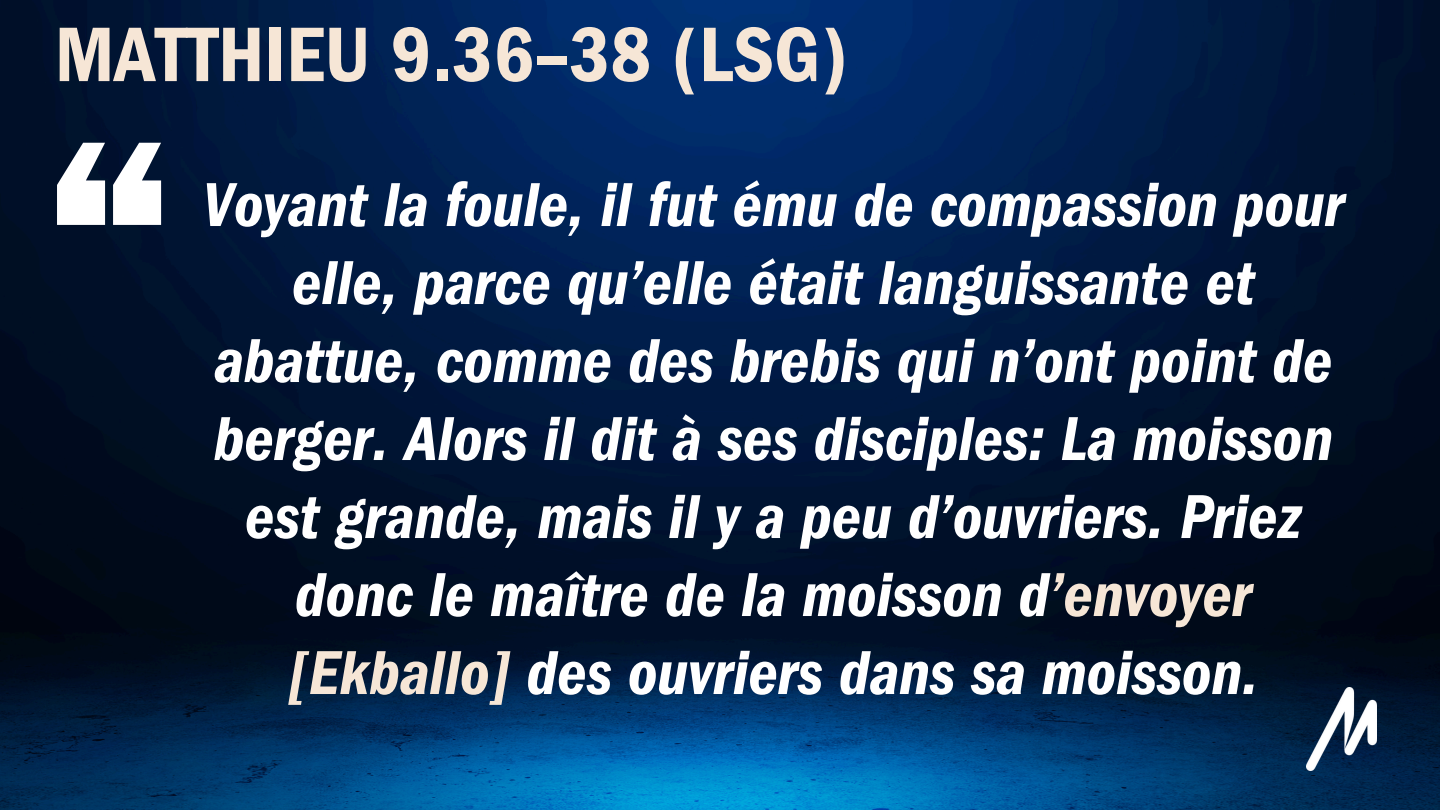
<style>
.page{position:relative;width:1440px;height:810px;background:#fff}
.page>*{position:absolute;margin:0;border:0;box-sizing:border-box;transform-origin:0 0}
.t1{font:800 277.5px "Franklin Gothic LT Pro";color:#fff}
.t2{font:80px "Franklin Gothic LT Pro Dm Cn";color:#f6e6d6}
.t3{font:64.2px/78px "Franklin Gothic LT Pro Dm Cn It";color:#fff;text-align:center}
.s1{color:#f6e6d6}
</style>
<div class="page">
<img style="left:0;top:0;width:1440px;height:810px">
<img style="left:1307px;top:688px;width:70px;height:82px">
<p class="t2" style="left:55px;top:26px;width:794px">MATTHIEU 9.36–38 (LSG)</p>
<h1 class="t1" style="left:37px;top:143px;width:146px">“</h1>
<p class="t3" style="left:202px;top:175px;width:1144px">Voyant la foule, il fut ému de compassion pour elle, parce qu’elle était languissante et abattue, comme des brebis qui n’ont point de berger. Alors il dit à ses disciples: La moisson est grande, mais il y a peu d’ouvriers. Priez donc le maître de la moisson d<span class="s1">’envoyer [Ekballo]</span> des ouvriers dans sa moisson.</p>
</div>
